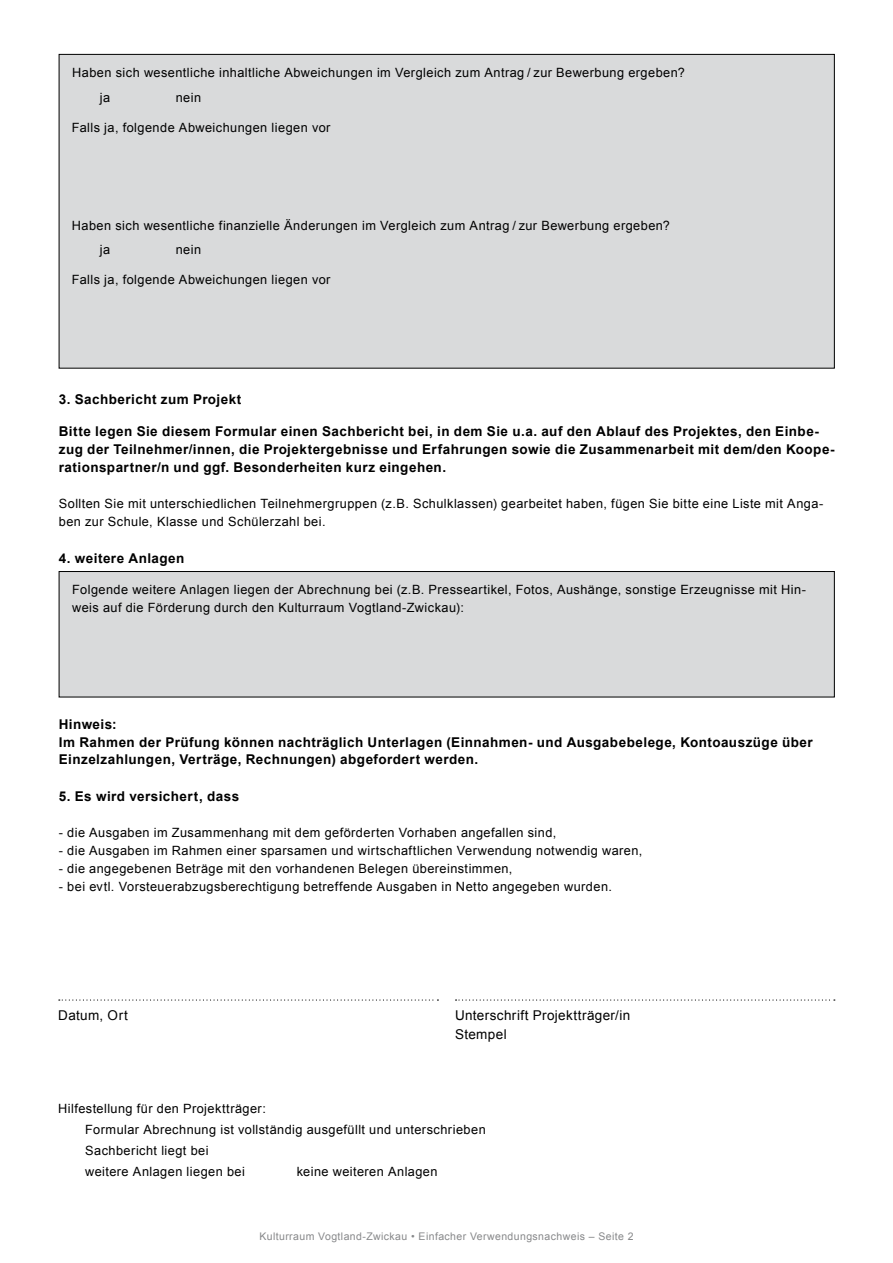
<style>
.page{position:relative;width:893px;height:1263px;background:#fff}
.page>*{position:absolute;margin:0;border:0;box-sizing:border-box;transform-origin:0 0}
.t1{font:700 13.5px/18px "Arial";letter-spacing:.035em;color:#000}
.t2{font:13.5px/19.5px "Arial";letter-spacing:.03em;color:#000}
.t3{font:12.75px/21px "Arial";letter-spacing:.035em;color:#000}
.t4{font:10.5px "Arial";letter-spacing:.04em;color:#87888a}
</style>
<div class="page">
<div style="left:59px;top:571px;width:775px;height:126px;background:#d9dadb"></div>
<div style="left:59px;top:571px;width:776px;height:126px;border:1px solid #000"></div>
<div style="left:59px;top:54px;width:775px;height:314px;background:#d9dadb"></div>
<svg style="left:59px;top:999px;width:379px;height:1px"></svg>
<svg style="left:456px;top:999px;width:379px;height:1px"></svg>
<p class="t3" style="left:100px;top:60px;width:586px;line-height:25.5px;text-indent:-28px">Haben sich wesentliche inhaltliche Abweichungen im Vergleich zum Antrag / zur Bewerbung ergeben? ja</p>
<p class="t3" style="left:176px;top:87px;width:27px">nein</p>
<p class="t3" style="left:72px;top:117px;width:260px">Falls ja, folgende Abweichungen liegen vor</p>
<p class="t3" style="left:72px;top:216px;width:600px">Haben sich wesentliche finanzielle Änderungen im Vergleich zum Antrag / zur Bewerbung ergeben?</p>
<p class="t3" style="left:100px;top:239px;width:12px">ja</p>
<p class="t3" style="left:176px;top:239px;width:27px">nein</p>
<p class="t3" style="left:72px;top:269px;width:260px">Falls ja, folgende Abweichungen liegen vor</p>
<p class="t1" style="left:59px;top:391px;width:184px">3. Sachbericht zum Projekt</p>
<p class="t1" style="left:59px;top:422px;width:777px">Bitte legen Sie diesem Formular einen Sachbericht bei, in dem Sie u.a. auf den Ablauf des Projektes, den Einbe&shy;zug der Teilnehmer/innen, die Projektergebnisse und Erfahrungen sowie die Zusammenarbeit mit dem/den Koope&shy;rationspartner/n und ggf. Besonderheiten kurz eingehen.</p>
<p class="t3" style="left:59px;top:494px;width:766px;line-height:18px">Sollten Sie mit unterschiedlichen Teilnehmergruppen (z.B. Schulklassen) gearbeitet haben, fügen Sie bitte eine Liste mit Anga&shy;ben zur Schule, Klasse und Schülerzahl bei.</p>
<p class="t1" style="left:59px;top:549px;width:127px">4. weitere Anlagen</p>
<p class="t3" style="left:72px;top:581px;width:735px;line-height:18px">Folgende weitere Anlagen liegen der Abrechnung bei (z.B. Presseartikel, Fotos, Aushänge, sonstige Erzeugnisse mit Hin&shy;weis auf die Förderung durch den Kulturraum Vogtland-Zwickau):</p>
<p class="t1" style="left:59px;top:715px;width:755px">Hinweis:<br>Im Rahmen der Prüfung können nachträglich Unterlagen (Einnahmen- und Ausgabebelege, Kontoauszüge über<br>Einzelzahlungen, Verträge, Rechnungen) abgefordert werden.</p>
<p class="t1" style="left:59px;top:787px;width:182px">5. Es wird versichert, dass</p>
<p class="t3" style="left:59px;top:822px;width:499px">- die Ausgaben im Zusammenhang mit dem geförderten Vorhaben angefallen sind,</p>
<p class="t3" style="left:59px;top:840px;width:585px">- die Ausgaben im Rahmen einer sparsamen und wirtschaftlichen Verwendung notwendig waren,</p>
<p class="t3" style="left:59px;top:858px;width:455px">- die angegebenen Beträge mit den vorhandenen Belegen übereinstimmen,</p>
<p class="t3" style="left:59px;top:876px;width:555px">- bei evtl. Vorsteuerabzugsberechtigung betreffende Ausgaben in Netto angegeben wurden.</p>
<p class="t2" style="left:58px;top:1005px;width:71px">Datum, Ort</p>
<p class="t2" style="left:455px;top:1005px;width:177px">Unterschrift Projektträger/in<br>Stempel</p>
<p class="t3" style="left:85px;top:1098px;width:402px;text-indent:-27px">Hilfestellung für den Projektträger:<br>Formular Abrechnung ist vollständig ausgefüllt und unterschrieben Sachbericht liegt bei<br>weitere Anlagen liegen bei</p>
<p class="t3" style="left:297px;top:1161px;width:142px">keine weiteren Anlagen</p>
<p class="t4" style="left:259px;top:1229px;width:376px">Kulturraum Vogtland-Zwickau • Einfacher Verwendungsnachweis – Seite 2</p>
</div>
